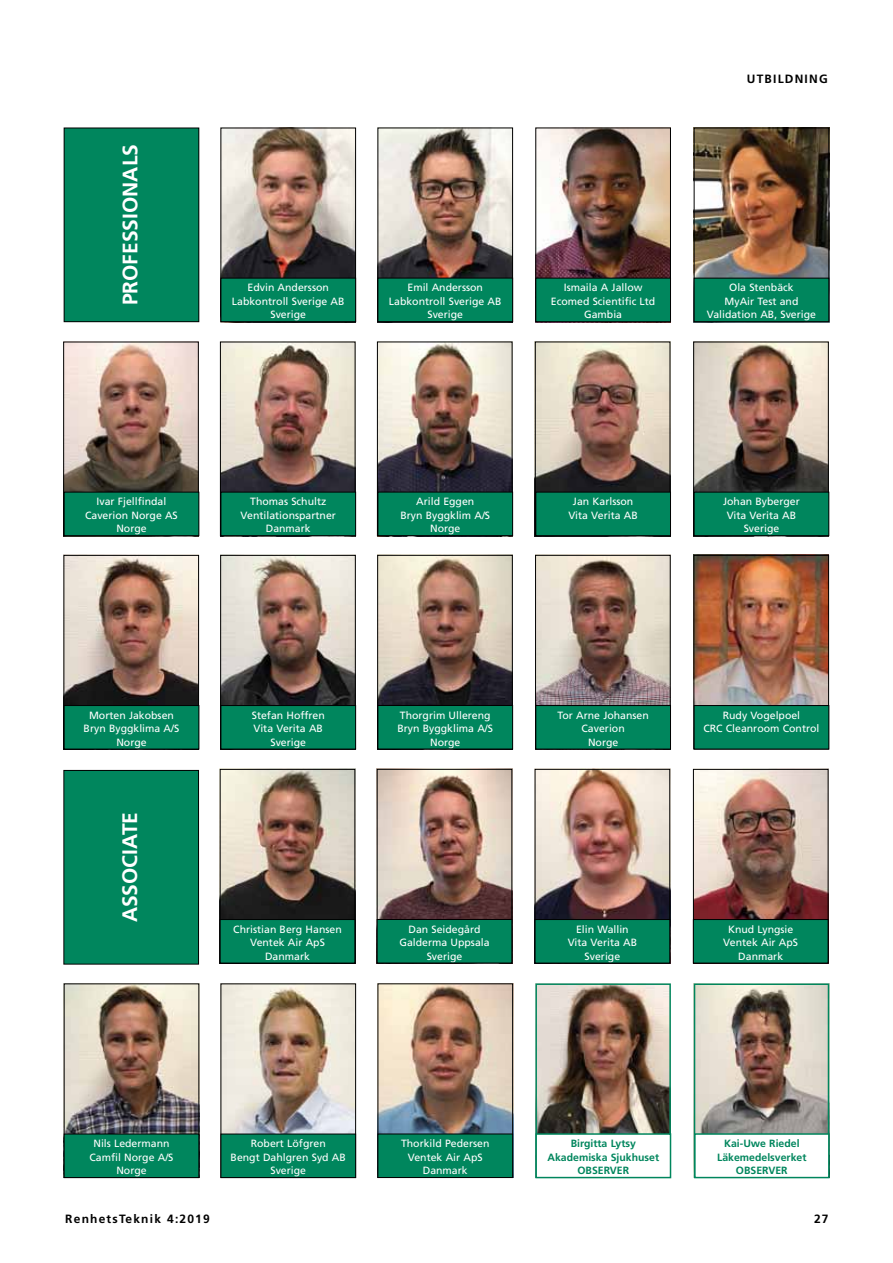
<style>
.page{position:relative;width:893px;height:1263px;background:#fff}
.page>*{position:absolute;margin:0;border:0;box-sizing:border-box;transform-origin:0 0}
.t1{font:700 21px "Frutiger";color:#fff}
.t2{font:700 12px "Frutiger";letter-spacing:.1em;color:#000}
.t3{font:10.5px/13.5px "Frutiger";color:#fff;text-align:center}
.t4{font:700 10.5px/13.5px "Frutiger";color:#00865d;text-align:center}
</style>
<div class="page">
<img style="left:379px;top:130px;width:132px;height:148px">
<div style="left:377px;top:128px;width:136px;height:194px;border:1px solid #000"></div>
<img style="left:537px;top:130px;width:132px;height:148px">
<div style="left:535px;top:128px;width:136px;height:194px;border:1px solid #000"></div>
<img style="left:696px;top:130px;width:131px;height:148px">
<div style="left:694px;top:128px;width:135px;height:194px;border:1px solid #000"></div>
<div style="left:64px;top:128px;width:135px;height:194px;background:#00865d"></div>
<div style="left:64px;top:128px;width:135px;height:194px;border:1px solid #000"></div>
<img style="left:222px;top:130px;width:132px;height:148px">
<div style="left:220px;top:128px;width:136px;height:194px;border:1px solid #000"></div>
<img style="left:379px;top:344px;width:131px;height:148px">
<div style="left:377px;top:342px;width:135px;height:194px;border:1px solid #000"></div>
<img style="left:537px;top:344px;width:131px;height:148px">
<div style="left:535px;top:342px;width:135px;height:194px;border:1px solid #000"></div>
<img style="left:695px;top:344px;width:132px;height:148px">
<div style="left:693px;top:342px;width:136px;height:194px;border:1px solid #000"></div>
<img style="left:65px;top:344px;width:132px;height:148px">
<div style="left:63px;top:342px;width:136px;height:194px;border:1px solid #000"></div>
<img style="left:222px;top:344px;width:131px;height:148px">
<div style="left:220px;top:342px;width:135px;height:194px;border:1px solid #000"></div>
<img style="left:379px;top:557px;width:132px;height:148px">
<div style="left:377px;top:555px;width:136px;height:194px;border:1px solid #000"></div>
<img style="left:537px;top:557px;width:132px;height:148px">
<div style="left:535px;top:555px;width:136px;height:194px;border:1px solid #000"></div>
<img style="left:695px;top:557px;width:132px;height:148px">
<div style="left:693px;top:555px;width:136px;height:194px;border:1px solid #000"></div>
<img style="left:66px;top:557px;width:131px;height:148px">
<div style="left:64px;top:555px;width:135px;height:194px;border:1px solid #000"></div>
<img style="left:222px;top:557px;width:132px;height:148px">
<div style="left:220px;top:555px;width:136px;height:194px;border:1px solid #000"></div>
<img style="left:379px;top:771px;width:131px;height:148px">
<div style="left:377px;top:769px;width:135px;height:194px;border:1px solid #000"></div>
<img style="left:537px;top:771px;width:131px;height:148px">
<div style="left:535px;top:769px;width:135px;height:194px;border:1px solid #000"></div>
<img style="left:695px;top:771px;width:131px;height:148px">
<div style="left:693px;top:769px;width:135px;height:194px;border:1px solid #000"></div>
<img style="left:222px;top:771px;width:131px;height:148px">
<div style="left:220px;top:769px;width:135px;height:194px;border:1px solid #000"></div>
<img style="left:380px;top:985px;width:131px;height:148px">
<div style="left:378px;top:983px;width:135px;height:195px;border:1px solid #000"></div>
<img style="left:538px;top:986px;width:130px;height:147px">
<div style="left:535px;top:983px;width:136px;height:195px;border:2px solid #00865d"></div>
<img style="left:697px;top:986px;width:129px;height:147px">
<div style="left:694px;top:983px;width:135px;height:195px;border:2px solid #00865d"></div>
<img style="left:66px;top:985px;width:131px;height:149px">
<img style="left:223px;top:985px;width:131px;height:149px">
<div style="left:221px;top:983px;width:135px;height:195px;border:1px solid #000"></div>
<div style="left:221px;top:1134px;width:135px;height:43px;background:#00865d"></div>
<div style="left:221px;top:1134px;width:135px;height:44px;border:1px solid #000"></div>
<div style="left:64px;top:1134px;width:135px;height:43px;background:#00865d"></div>
<div style="left:64px;top:1134px;width:135px;height:44px;border:1px solid #000"></div>
<div style="left:378px;top:1134px;width:135px;height:43px;background:#00865d"></div>
<div style="left:378px;top:1133px;width:135px;height:45px;border:1px solid #000"></div>
<div style="left:535px;top:1133px;width:136px;height:45px;border:2px solid #00865d"></div>
<div style="left:695px;top:1134px;width:134px;height:43px;background:#fff"></div>
<div style="left:694px;top:1133px;width:136px;height:45px;border:2px solid #00865d"></div>
<div style="left:220px;top:919px;width:135px;height:44px;background:#00865d"></div>
<div style="left:220px;top:919px;width:135px;height:44px;border:1px solid #000"></div>
<div style="left:377px;top:919px;width:135px;height:44px;background:#00865d"></div>
<div style="left:377px;top:919px;width:135px;height:44px;border:1px solid #000"></div>
<div style="left:535px;top:919px;width:135px;height:44px;background:#00865d"></div>
<div style="left:535px;top:919px;width:135px;height:44px;border:1px solid #000"></div>
<div style="left:693px;top:919px;width:135px;height:44px;background:#00865d"></div>
<div style="left:693px;top:919px;width:135px;height:44px;border:1px solid #000"></div>
<div style="left:221px;top:705px;width:135px;height:44px;background:#00865d"></div>
<div style="left:221px;top:705px;width:135px;height:44px;border:1px solid #000"></div>
<div style="left:64px;top:705px;width:135px;height:44px;background:#00865d"></div>
<div style="left:64px;top:705px;width:135px;height:44px;border:1px solid #000"></div>
<div style="left:378px;top:705px;width:135px;height:44px;background:#00865d"></div>
<div style="left:378px;top:705px;width:135px;height:44px;border:1px solid #000"></div>
<div style="left:536px;top:705px;width:134px;height:44px;background:#00865d"></div>
<div style="left:535px;top:705px;width:136px;height:44px;border:1px solid #000"></div>
<div style="left:694px;top:705px;width:135px;height:44px;background:#00865d"></div>
<div style="left:694px;top:705px;width:135px;height:44px;border:1px solid #000"></div>
<div style="left:221px;top:492px;width:135px;height:44px;background:#00865d"></div>
<div style="left:221px;top:492px;width:135px;height:44px;border:1px solid #000"></div>
<div style="left:64px;top:492px;width:135px;height:44px;background:#00865d"></div>
<div style="left:64px;top:492px;width:135px;height:44px;border:1px solid #000"></div>
<div style="left:378px;top:492px;width:135px;height:44px;background:#00865d"></div>
<div style="left:378px;top:492px;width:135px;height:44px;border:1px solid #000"></div>
<div style="left:536px;top:492px;width:134px;height:44px;background:#00865d"></div>
<div style="left:535px;top:492px;width:136px;height:44px;border:1px solid #000"></div>
<div style="left:694px;top:492px;width:135px;height:44px;background:#00865d"></div>
<div style="left:694px;top:492px;width:135px;height:44px;border:1px solid #000"></div>
<div style="left:221px;top:278px;width:135px;height:44px;background:#00865d"></div>
<div style="left:221px;top:278px;width:135px;height:44px;border:1px solid #000"></div>
<div style="left:378px;top:278px;width:135px;height:44px;background:#00865d"></div>
<div style="left:378px;top:278px;width:135px;height:44px;border:1px solid #000"></div>
<div style="left:536px;top:278px;width:134px;height:44px;background:#00865d"></div>
<div style="left:535px;top:278px;width:136px;height:44px;border:1px solid #000"></div>
<div style="left:694px;top:278px;width:135px;height:44px;background:#00865d"></div>
<div style="left:694px;top:278px;width:135px;height:44px;border:1px solid #000"></div>
<div style="left:64px;top:770px;width:135px;height:194px;background:#00865d"></div>
<div style="left:63px;top:770px;width:136px;height:194px;border:1px solid #000"></div>
<h1 class="t1" style="left:118px;top:305px;width:163px;rotate:-90deg">PROFESSIONALS</h1>
<p class="t2" style="left:747px;top:72px;width:82px">UTBILDNING</p>
<p class="t3" style="left:232px;top:281px;width:114px">Edvin Andersson<br>Labkontroll Sverige AB<br>Sverige</p>
<p class="t3" style="left:389px;top:281px;width:114px">Emil Andersson<br>Labkontroll Sverige AB<br>Sverige</p>
<p class="t3" style="left:551px;top:281px;width:106px">Ismaila A Jallow<br>Ecomed Scientific Ltd<br>Gambia</p>
<p class="t3" style="left:707px;top:281px;width:111px">Ola Stenbäck<br>MyAir Test and<br>Validation AB, Sverige</p>
<p class="t3" style="left:85px;top:495px;width:94px">Ivar Fjellfindal<br>Caverion Norge AS<br>Norge</p>
<p class="t3" style="left:400px;top:495px;width:91px">Arild Eggen<br>Bryn Byggklim A/S<br>Norge</p>
<p class="t3" style="left:568px;top:495px;width:71px">Jan Karlsson<br>Vita Verita AB</p>
<p class="t3" style="left:723px;top:495px;width:78px">Johan Byberger<br>Vita Verita AB<br>Sverige</p>
<p class="t3" style="left:241px;top:495px;width:97px">Thomas Schultz<br>Ventilationspartner<br>Danmark</p>
<p class="t3" style="left:252px;top:708px;width:75px">Stefan Hoffren<br>Vita Verita AB<br>Sverige</p>
<p class="t3" style="left:84px;top:708px;width:97px">Morten Jakobsen<br>Bryn Byggklima A/S<br>Norge</p>
<p class="t3" style="left:397px;top:708px;width:97px">Thorgrim Ullereng<br>Bryn Byggklima A/S<br>Norge</p>
<p class="t3" style="left:557px;top:708px;width:93px">Tor Arne Johansen<br>Caverion<br>Norge</p>
<p class="t3" style="left:703px;top:708px;width:118px">Rudy Vogelpoel<br>CRC Cleanroom Control</p>
<h1 class="t1" style="left:118px;top:922px;width:112px;rotate:-90deg">ASSOCIATE</h1>
<p class="t3" style="left:233px;top:922px;width:110px">Christian Berg Hansen<br>Ventek Air ApS<br>Danmark</p>
<p class="t3" style="left:399px;top:922px;width:92px">Dan Seidegård<br>Galderma Uppsala<br>Sverige</p>
<p class="t3" style="left:568px;top:922px;width:71px">Elin Wallin<br>Vita Verita AB<br>Sverige</p>
<p class="t3" style="left:723px;top:922px;width:76px">Knud Lyngsie<br>Ventek Air ApS<br>Danmark</p>
<p class="t3" style="left:231px;top:1137px;width:117px">Robert Löfgren<br>Bengt Dahlgren Syd AB<br>Sverige</p>
<p class="t3" style="left:89px;top:1137px;width:86px">Nils Ledermann<br>Camfil Norge A/S<br>Norge</p>
<p class="t3" style="left:401px;top:1137px;width:90px">Thorkild Pedersen<br>Ventek Air ApS<br>Danmark</p>
<p class="t4" style="left:547px;top:1137px;width:113px">Birgitta Lytsy<br>Akademiska Sjukhuset<br>OBSERVER</p>
<p class="t4" style="left:717px;top:1137px;width:91px">Kai-Uwe Riedel<br>Läkemedelsverket<br>OBSERVER</p>
<p class="t2" style="left:65px;top:1211px;width:146px">RenhetsTeknik 4:2019</p>
<p class="t2" style="left:814px;top:1211px;width:16px">27</p>
</div>
